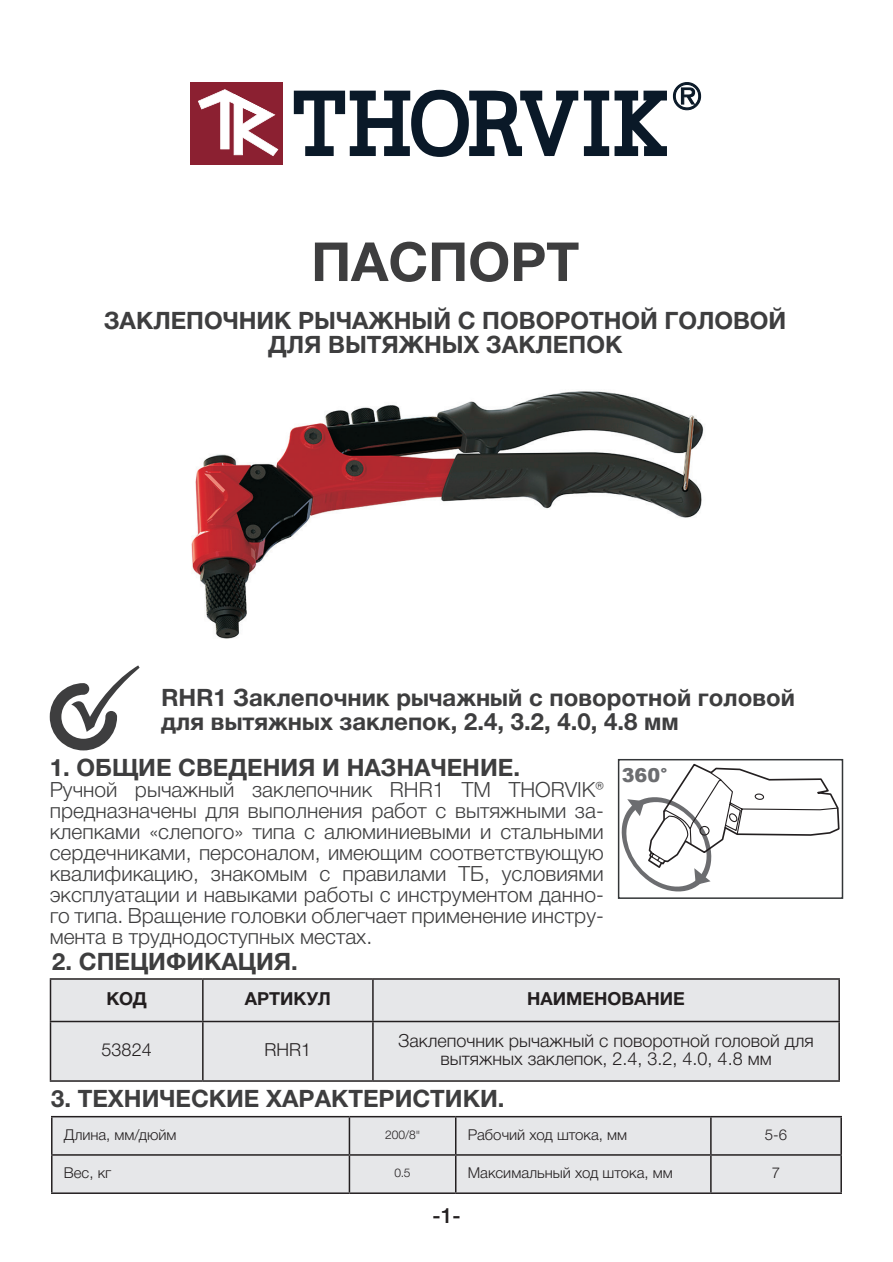
<style>
.page{position:relative;width:893px;height:1262px;background:#fff}
.page>*{position:absolute;margin:0;border:0;box-sizing:border-box;transform-origin:0 0}
.t1{font:700 54px "Helvetica Neue Cyr";color:#3e3e3f}
.t2{font:700 24px/24px "Helvetica Neue Cyr";color:#3e3e3f}
.t3{font:300 21px/21px "Helvetica Neue Cyr";color:#3e3e3f;text-align:justify}
.t4{font:500 21px "Helvetica Neue Cyr";color:#231f20}
.t5{font:900 19.2px "Arial";color:#6c6d70}
.t6{font:300 18px/18px "Helvetica Neue Cyr";color:#231f20;text-align:center}
.t7{font:700 18px "Helvetica Neue Cyr";color:#231f20}
.t8{font:300 15px "Helvetica Neue Cyr";color:#231f20}
.t9{font:300 12px "Helvetica Neue Cyr";color:#231f20}
</style>
<div class="page">
<svg style="left:50px;top:665px;width:90px;height:85px"></svg>
<div style="left:191px;top:83px;width:92px;height:82px;background:#8b2031"></div>
<svg style="left:294px;top:90px;width:284px;height:67px"></svg>
<svg style="left:584px;top:91px;width:83px;height:65px"></svg>
<svg style="left:198px;top:89px;width:80px;height:67px"></svg>
<svg style="left:673px;top:82px;width:28px;height:28px"></svg>
<div style="left:51px;top:980px;width:787px;height:100px;background:#e6e7e9"></div>
<hr style="left:50px;top:978px;width:153px;height:2px;background:#231f20">
<hr style="left:50px;top:980px;width:1px;height:41px;background:#231f20">
<hr style="left:203px;top:978px;width:170px;height:2px;background:#231f20">
<hr style="left:202px;top:980px;width:2px;height:41px;background:#231f20">
<hr style="left:373px;top:978px;width:467px;height:2px;background:#231f20">
<hr style="left:372px;top:980px;width:2px;height:41px;background:#231f20">
<hr style="left:838px;top:980px;width:2px;height:41px;background:#231f20">
<hr style="left:50px;top:1021px;width:153px;height:1px;background:#231f20">
<hr style="left:50px;top:1022px;width:1px;height:58px;background:#231f20">
<hr style="left:203px;top:1021px;width:170px;height:1px;background:#231f20">
<hr style="left:202px;top:1022px;width:2px;height:58px;background:#231f20">
<hr style="left:373px;top:1021px;width:467px;height:1px;background:#231f20">
<hr style="left:372px;top:1022px;width:2px;height:58px;background:#231f20">
<hr style="left:838px;top:1022px;width:2px;height:58px;background:#231f20">
<hr style="left:50px;top:1080px;width:153px;height:2px;background:#231f20">
<hr style="left:203px;top:1080px;width:170px;height:2px;background:#231f20">
<hr style="left:373px;top:1080px;width:467px;height:2px;background:#231f20">
<div style="left:52px;top:1117px;width:297px;height:38px;background:#e6e7e9"></div>
<div style="left:350px;top:1117px;width:490px;height:75px;background:#e6e7e9"></div>
<div style="left:456px;top:1117px;width:255px;height:38px;background:#e6e7e9"></div>
<div style="left:52px;top:1155px;width:297px;height:38px;background:#e6e7e9"></div>
<div style="left:456px;top:1155px;width:255px;height:38px;background:#e6e7e9"></div>
<hr style="left:51px;top:1116px;width:298px;height:1px;background:#231f20">
<hr style="left:51px;top:1117px;width:2px;height:37px;background:#231f20">
<hr style="left:349px;top:1116px;width:107px;height:1px;background:#231f20">
<hr style="left:349px;top:1117px;width:1px;height:37px;background:#231f20">
<hr style="left:456px;top:1116px;width:255px;height:1px;background:#231f20">
<hr style="left:455px;top:1117px;width:1px;height:37px;background:#231f20">
<hr style="left:711px;top:1116px;width:131px;height:1px;background:#231f20">
<hr style="left:710px;top:1117px;width:2px;height:37px;background:#231f20">
<hr style="left:840px;top:1117px;width:2px;height:37px;background:#231f20">
<hr style="left:51px;top:1154px;width:298px;height:2px;background:#231f20">
<hr style="left:51px;top:1156px;width:2px;height:36px;background:#231f20">
<hr style="left:349px;top:1154px;width:107px;height:2px;background:#231f20">
<hr style="left:349px;top:1156px;width:1px;height:36px;background:#231f20">
<hr style="left:456px;top:1154px;width:255px;height:2px;background:#231f20">
<hr style="left:455px;top:1156px;width:1px;height:36px;background:#231f20">
<hr style="left:711px;top:1154px;width:131px;height:2px;background:#231f20">
<hr style="left:710px;top:1156px;width:2px;height:36px;background:#231f20">
<hr style="left:840px;top:1156px;width:2px;height:36px;background:#231f20">
<hr style="left:51px;top:1192px;width:298px;height:2px;background:#231f20">
<hr style="left:349px;top:1192px;width:107px;height:2px;background:#231f20">
<hr style="left:456px;top:1192px;width:255px;height:2px;background:#231f20">
<hr style="left:711px;top:1192px;width:131px;height:2px;background:#231f20">
<img style="left:191px;top:391px;width:513px;height:248px">
<svg style="left:621px;top:763px;width:219px;height:129px"></svg>
<div style="left:618px;top:759px;width:225px;height:140px;border:2px solid #333638"></div>
<p class="t1" style="left:311px;top:232px;width:270px">ПАСПОРТ</p>
<p class="t2" style="left:104px;top:309px;width:684px">ЗАКЛЕПОЧНИК РЫЧАЖНЫЙ С ПОВОРОТНОЙ ГОЛОВОЙ</p>
<p class="t2" style="left:268px;top:333px;width:356px">ДЛЯ ВЫТЯЖНЫХ ЗАКЛЕПОК</p>
<p class="t2" style="left:161px;top:686px;width:635px">RHR1 Заклепочник рычажный с поворотной головой для вытяжных заклепок, 2.4, 3.2, 4.0, 4.8 мм</p>
<p class="t2" style="left:50px;top:756px;width:472px">1. ОБЩИЕ СВЕДЕНИЯ И НАЗНАЧЕНИЕ.</p>
<p class="t3" style="left:50px;top:779px;width:556px">Ручной рычажный заклепочник RHR1 ТМ THORVIK® предназначены для выполнения работ с вытяжными за&shy;клепками «слепого» типа с алюминиевыми и стальными сердечниками, персоналом, имеющим соответствующую квалификацию, знакомым с правилами ТБ, условиями эксплуатации и навыками работы с инструментом данно&shy;го типа. Вращение головки облегчает применение инстру&shy;мента в труднодоступных местах.</p>
<p class="t5" style="left:622px;top:761px;width:48px">360°</p>
<p class="t2" style="left:52px;top:949px;width:247px">2. СПЕЦИФИКАЦИЯ.</p>
<p class="t7" style="left:107px;top:989px;width:42px">КОД</p>
<p class="t7" style="left:245px;top:989px;width:87px">АРТИКУЛ</p>
<p class="t7" style="left:527px;top:989px;width:159px">НАИМЕНОВАНИЕ</p>
<p class="t6" style="left:102px;top:1041px;width:52px">53824</p>
<p class="t6" style="left:265px;top:1041px;width:48px">RHR1</p>
<p class="t6" style="left:398px;top:1032px;width:417px">Заклепочник рычажный с поворотной головой для вытяжных заклепок, 2.4, 3.2, 4.0, 4.8 мм</p>
<p class="t2" style="left:51px;top:1087px;width:455px">3. ТЕХНИЧЕСКИЕ ХАРАКТЕРИСТИКИ.</p>
<p class="t8" style="left:64px;top:1126px;width:114px">Длина, мм/дюйм</p>
<p class="t9" style="left:385px;top:1128px;width:37px">200/8"</p>
<p class="t8" style="left:468px;top:1126px;width:161px">Рабочий ход штока, мм</p>
<p class="t8" style="left:765px;top:1126px;width:24px">5-6</p>
<p class="t8" style="left:64px;top:1165px;width:49px">Вес, кг</p>
<p class="t9" style="left:395px;top:1167px;width:18px">0.5</p>
<p class="t8" style="left:468px;top:1165px;width:207px">Максимальный ход штока, мм</p>
<p class="t8" style="left:772px;top:1165px;width:10px">7</p>
<p class="t4" style="left:432px;top:1204px;width:30px">-1-</p>
</div>
